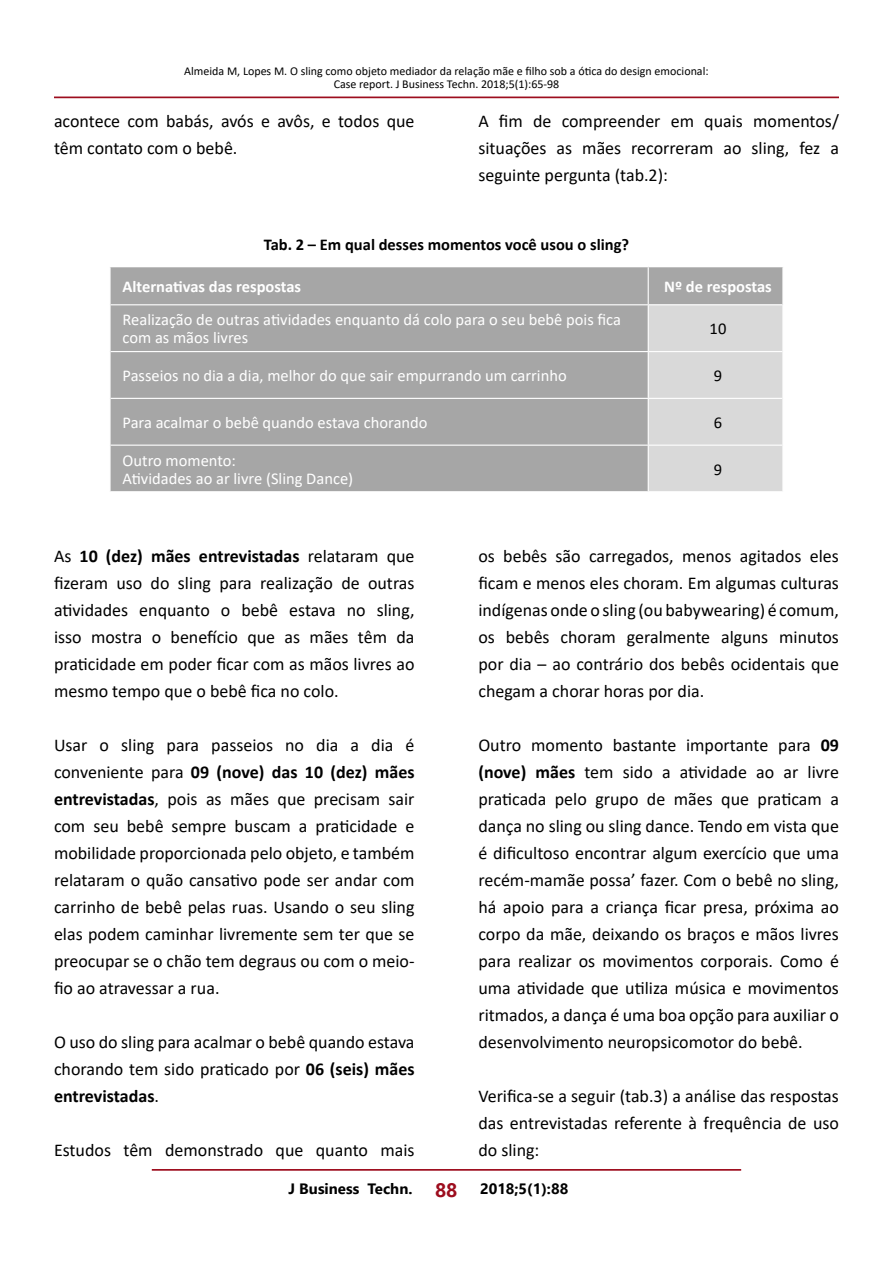
<style>
.page{position:relative;width:893px;height:1263px;background:#fff}
.page>*{position:absolute;margin:0;border:0;box-sizing:border-box;transform-origin:0 0}
.t1{font:18px/27px "Calibri";color:#000;text-align:justify}
.t2{font:16.5px/18.1px "Calibri";color:#fff}
.t3{font:700 16.5px "Calibri";color:#000}
.t4{font:700 16.5px "Calibri";color:#fff}
.t5{font:16.5px "Calibri";color:#000}
.t6{font:700 15px "Segoe UI";color:#000}
.t7{font:12px/13.5px "Calibri";color:#000;text-align:center}
.s1{font-weight:700}
.s2{font-size:19.5px;color:#9d0d1e}
</style>
<div class="page">
<hr style="left:152px;top:1169px;width:589px;height:2px;background:#9d0d1e">
<hr style="left:54px;top:97px;width:785px;height:1px;background:#9d0d1e">
<div style="left:111px;top:267px;width:671px;height:224px;background:#a6a6a6"></div>
<div style="left:649px;top:305px;width:133px;height:186px;background:#d9d9d9"></div>
<hr style="left:648px;top:267px;width:1px;height:37px;background:#fff">
<hr style="left:648px;top:305px;width:1px;height:46px;background:#fff">
<hr style="left:648px;top:352px;width:1px;height:46px;background:#fff">
<hr style="left:648px;top:399px;width:1px;height:46px;background:#fff">
<hr style="left:111px;top:304px;width:537px;height:1px;background:#fff">
<hr style="left:648px;top:304px;width:134px;height:1px;background:#fff">
<hr style="left:111px;top:351px;width:537px;height:1px;background:#fff">
<hr style="left:648px;top:351px;width:134px;height:1px;background:#fff">
<hr style="left:111px;top:398px;width:537px;height:1px;background:#fff">
<hr style="left:648px;top:398px;width:134px;height:1px;background:#fff">
<hr style="left:111px;top:445px;width:537px;height:1px;background:#fff">
<hr style="left:648px;top:445px;width:134px;height:1px;background:#fff">
<hr style="left:648px;top:446px;width:1px;height:45px;background:#fff">
<p class="t7" style="left:184px;top:64px;width:526px">Almeida M, Lopes M. O sling como objeto mediador da relação mãe e filho sob a ótica do design emocional:<br>Case report. J Business Techn. 2018;5(1):65-98</p>
<p class="t1" style="left:54px;top:107px;width:362px">acontece com babás, avós e avôs, e todos que têm contato com o bebê.</p>
<p class="t1" style="left:478px;top:107px;width:362px">A fim de compreender em quais momentos/ situações as mães recorreram ao sling, fez a seguinte pergunta (tab.2):</p>
<p class="t3" style="left:264px;top:233px;width:367px">Tab. 2 – Em qual desses momentos você usou o sling?</p>
<p class="t4" style="left:123px;top:275px;width:180px">Alternativas das respostas</p>
<p class="t4" style="left:664px;top:275px;width:109px">Nº de respostas</p>
<p class="t2" style="left:123px;top:310px;width:500px">Realização de outras atividades enquanto dá colo para o seu bebê pois fica com as mãos livres</p>
<p class="t5" style="left:710px;top:317px;width:18px">10</p>
<p class="t2" style="left:123px;top:366px;width:446px">Passeios no dia a dia, melhor do que sair empurrando um carrinho</p>
<p class="t5" style="left:714px;top:364px;width:10px">9</p>
<p class="t2" style="left:123px;top:413px;width:307px">Para acalmar o bebê quando estava chorando</p>
<p class="t5" style="left:714px;top:411px;width:10px">6</p>
<p class="t2" style="left:123px;top:451px;width:232px">Outro momento:<br>Atividades ao ar livre (Sling Dance)</p>
<p class="t5" style="left:714px;top:458px;width:10px">9</p>
<p class="t1" style="left:54px;top:542px;width:362px">As <span class="s1">10 (dez) mães entrevistadas</span> relataram que fizeram uso do sling para realização de outras atividades enquanto o bebê estava no sling, isso mostra o benefício que as mães têm da praticidade em poder ficar com as mãos livres ao mesmo tempo que o bebê fica no colo.</p>
<p class="t1" style="left:54px;top:731px;width:362px">Usar o sling para passeios no dia a dia é conveniente para <span class="s1">09 (nove) das 10 (dez) mães entrevistadas</span>, pois as mães que precisam sair com seu bebê sempre buscam a praticidade e mobilidade proporcionada pelo objeto, e também relataram o quão cansativo pode ser andar com carrinho de bebê pelas ruas. Usando o seu sling elas podem caminhar livremente sem ter que se preocupar se o chão tem degraus ou com o meio&shy;fio ao atravessar a rua.</p>
<p class="t1" style="left:54px;top:1028px;width:362px">O uso do sling para acalmar o bebê quando estava chorando tem sido praticado por <span class="s1">06 (seis) mães entrevistadas</span>.</p>
<p class="t1" style="left:54px;top:1136px;width:362px">Estudos têm demonstrado que quanto mais</p>
<p class="t1" style="left:478px;top:542px;width:362px">os bebês são carregados, menos agitados eles ficam e menos eles choram. Em algumas culturas indígenas onde o sling (ou babywearing) é comum, os bebês choram geralmente alguns minutos por dia – ao contrário dos bebês ocidentais que chegam a chorar horas por dia.</p>
<p class="t1" style="left:478px;top:731px;width:362px">Outro momento bastante importante para <span class="s1">09 (nove) mães</span> tem sido a atividade ao ar livre praticada pelo grupo de mães que praticam a dança no sling ou sling dance. Tendo em vista que é dificultoso encontrar algum exercício que uma recém-mamãe possa’ fazer. Com o bebê no sling, há apoio para a criança ficar presa, próxima ao corpo da mãe, deixando os braços e mãos livres para realizar os movimentos corporais. Como é uma atividade que utiliza música e movimentos ritmados, a dança é uma boa opção para auxiliar o desenvolvimento neuropsicomotor do bebê.</p>
<p class="t1" style="left:478px;top:1082px;width:362px">Verifica-se a seguir (tab.3) a análise das respostas das entrevistadas referente à frequência de uso do sling:</p>
<p class="t6" style="left:288px;top:1174px;width:281px">J Business Techn. <span class="s2">88</span> 2018;5(1):88</p>
</div>
